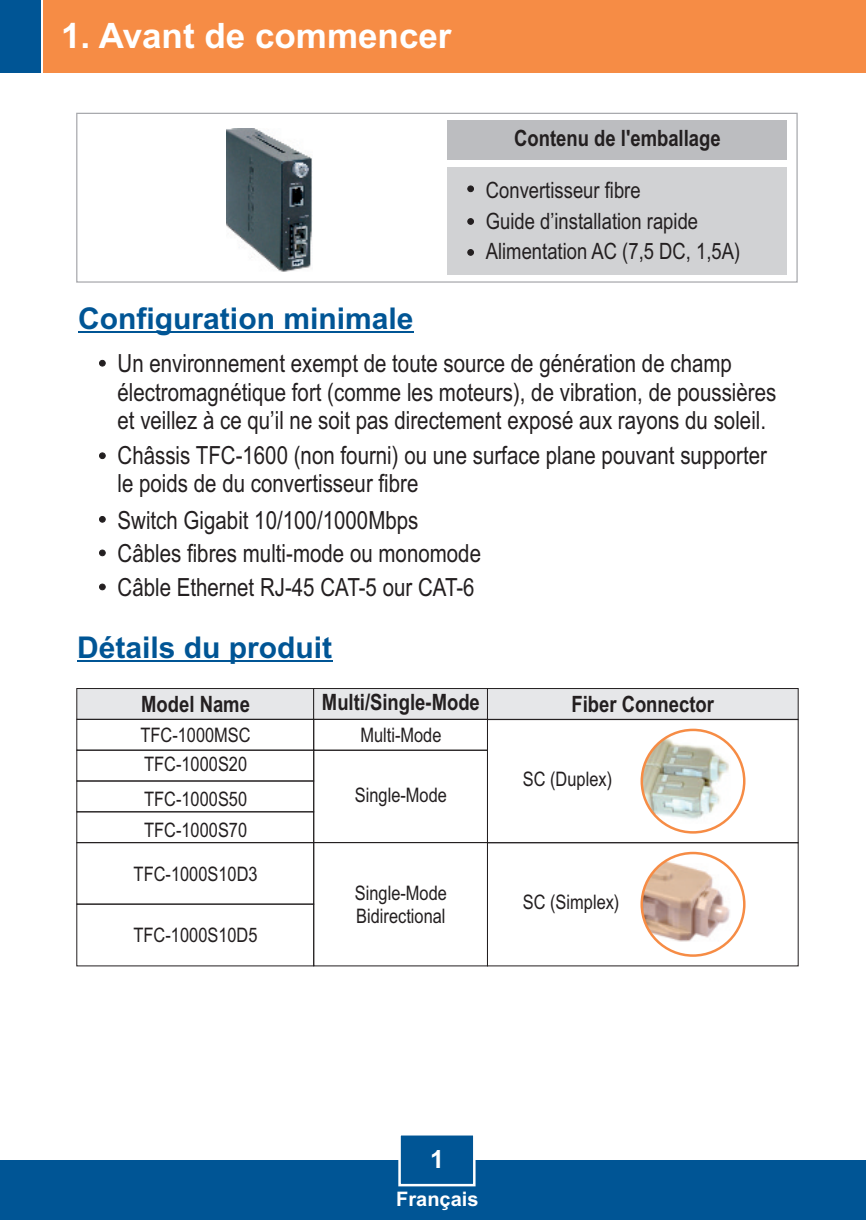
<style>
.page{position:relative;width:866px;height:1220px;background:#fff}
.page>*{position:absolute;margin:0;border:0;box-sizing:border-box;transform-origin:0 0}
.t1{font:700 35px "Arial";color:#fff}
.t2{font:700 30px "Arial";color:#005595}
.t3{font:25px/28.2px "Arial Narrow";color:#231f20}
.t4{font:700 25px "Arial";color:#fff}
.t5{font:22.5px/30.5px "Arial Narrow";color:#231f20}
.t6{font:700 22.5px "Arial Narrow";color:#231f20}
.t7{font:20px/28.8px "Arial Narrow";color:#231f20}
.t8{font:700 20px "Arial";color:#fff}
</style>
<div class="page">
<div style="left:0;top:1159px;width:866px;height:60px;background:#005595"></div>
<div style="left:44px;top:0;width:822px;height:72px;background:#f68c45"></div>
<div style="left:0;top:0;width:41px;height:72px;background:#005595"></div>
<svg style="left:397px;top:1135px;width:80px;height:52px"></svg>
<svg style="left:76px;top:112px;width:722px;height:171px"></svg>
<div style="left:447px;top:168px;width:340px;height:107px;background:#d1d2d4"></div>
<div style="left:447px;top:120px;width:340px;height:40px;background:#bcbdc0"></div>
<svg style="left:467px;top:186px;width:7px;height:6px"></svg>
<svg style="left:467px;top:218px;width:7px;height:6px"></svg>
<svg style="left:467px;top:249px;width:7px;height:6px"></svg>
<hr style="left:78px;top:331px;width:335px;height:2px;background:#005595">
<svg style="left:99px;top:550px;width:6px;height:6px"></svg>
<svg style="left:99px;top:584px;width:6px;height:6px"></svg>
<svg style="left:99px;top:516px;width:6px;height:6px"></svg>
<svg style="left:99px;top:452px;width:6px;height:7px"></svg>
<svg style="left:99px;top:360px;width:6px;height:6px"></svg>
<hr style="left:77px;top:660px;width:255px;height:1px;background:#005595">
<div style="left:77px;top:750px;width:237px;height:31px;border:1px solid #231f20"></div>
<div style="left:77px;top:780px;width:237px;height:32px;border:1px solid #231f20"></div>
<div style="left:77px;top:811px;width:237px;height:32px;border:1px solid #231f20"></div>
<div style="left:77px;top:842px;width:237px;height:62px;border:1px solid #231f20"></div>
<div style="left:77px;top:903px;width:237px;height:63px;border:1px solid #231f20"></div>
<div style="left:313px;top:750px;width:175px;height:92px;border:1px solid #231f20"></div>
<div style="left:313px;top:842px;width:175px;height:124px;border:1px solid #231f20"></div>
<svg style="left:76px;top:688px;width:722px;height:32px;background:#dadadc"></svg>
<div style="left:487px;top:719px;width:311px;height:124px;border:1px solid #231f20"></div>
<div style="left:487px;top:842px;width:311px;height:124px;border:1px solid #231f20"></div>
<img style="left:641px;top:854px;width:98px;height:101px">
<div style="left:640px;top:851px;width:105px;height:105px;border:2px solid #f68c45;border-radius:50%"></div>
<img style="left:643px;top:734px;width:89px;height:94px">
<div style="left:640px;top:728px;width:105px;height:105px;border:2px solid #f68c45;border-radius:50%"></div>
<img style="left:227px;top:129px;width:85px;height:143px">
<h1 class="t1" style="left:61px;top:22px;width:392px">1. Avant de commencer</h1>
<p class="t2" style="left:78px;top:307px;width:337px">Configuration minimale</p>
<p class="t6" style="left:514px;top:130px;width:208px">Contenu de l'emballage</p>
<p class="t5" style="left:486px;top:177px;width:256px">Convertisseur fibre<br>Guide d’installation rapide<br>Alimentation AC (7,5 DC, 1,5A)</p>
<p class="t3" style="left:117px;top:351px;width:660px">Un environnement exempt de toute source de génération de champ électromagnétique fort (comme les moteurs), de vibration, de poussières et veillez à ce qu’il ne soit pas directement exposé aux rayons du soleil.</p>
<p class="t3" style="left:117px;top:443px;width:651px">Châssis TFC-1600 (non fourni) ou une surface plane pouvant supporter le poids de du convertisseur fibre</p>
<p class="t3" style="left:117px;top:505px;width:365px;line-height:34px">Switch Gigabit 10/100/1000Mbps<br>Câbles fibres multi-mode ou monomode<br>Câble Ethernet RJ-45 CAT-5 our CAT-6</p>
<p class="t2" style="left:77px;top:635px;width:257px">Détails du produit</p>
<p class="t6" style="left:141px;top:695px;width:110px">Model Name</p>
<p class="t6" style="left:322px;top:693px;width:159px">Multi/Single-Mode</p>
<p class="t6" style="left:571px;top:695px;width:144px">Fiber Connector</p>
<p class="t7" style="left:140px;top:722px;width:112px">TFC-1000MSC<br>TFC-1000S20</p>
<p class="t7" style="left:144px;top:785px;width:104px;line-height:30.8px">TFC-1000S50<br>TFC-1000S70</p>
<p class="t7" style="left:134px;top:861px;width:125px">TFC-1000S10D3</p>
<p class="t7" style="left:360px;top:722px;width:83px">Multi-Mode</p>
<p class="t7" style="left:523px;top:766px;width:91px">SC (Duplex)</p>
<p class="t7" style="left:355px;top:782px;width:94px">Single-Mode</p>
<p class="t7" style="left:134px;top:922px;width:125px">TFC-1000S10D5</p>
<p class="t7" style="left:355px;top:883px;width:94px;line-height:22.8px">Single-Mode<br>Bidirectional</p>
<p class="t7" style="left:523px;top:890px;width:98px">SC (Simplex)</p>
<p class="t4" style="left:430px;top:1149px;width:15px">1</p>
<p class="t8" style="left:396px;top:1191px;width:84px">Français</p>
</div>
